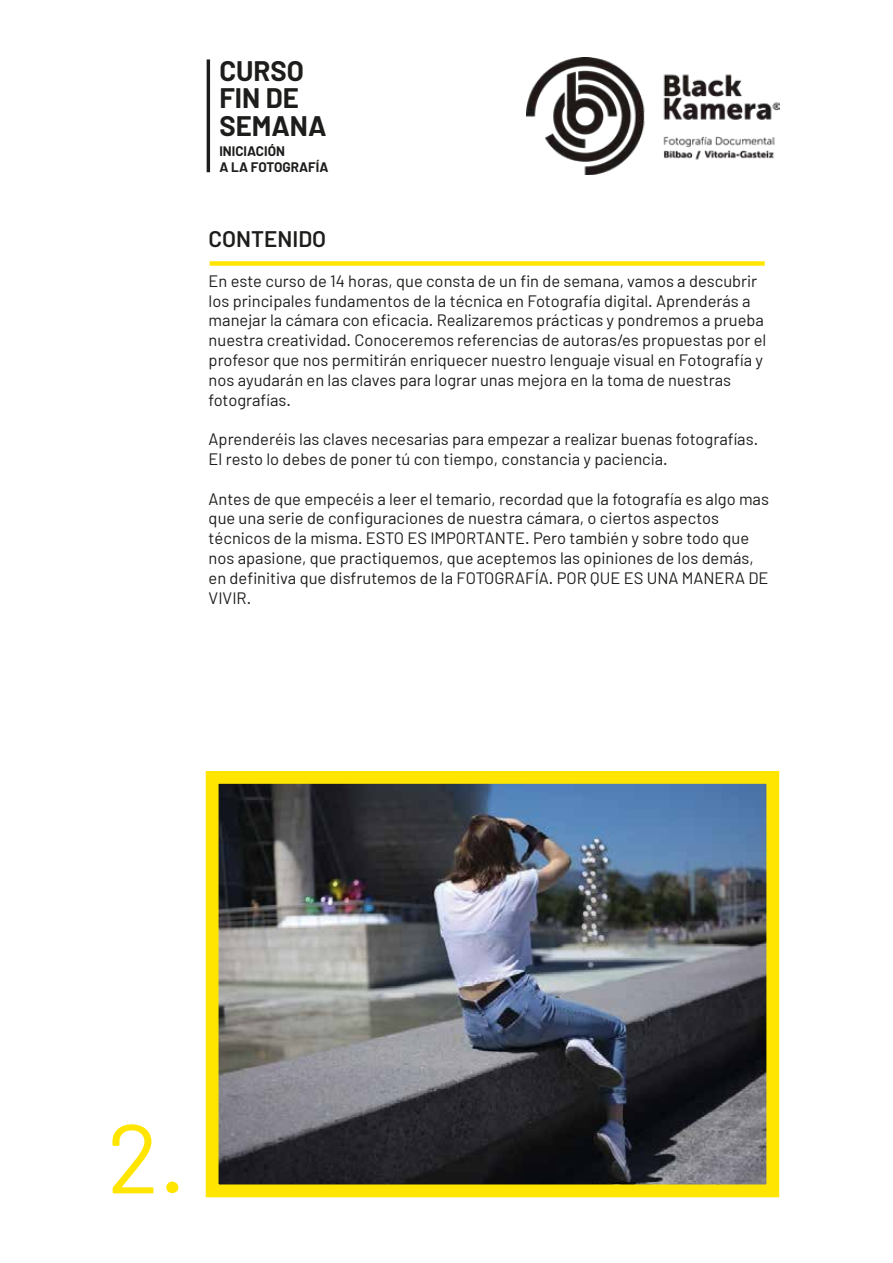
<style>
.page{position:relative;width:893px;height:1263px;background:#fff}
.page>*{position:absolute;margin:0;border:0;box-sizing:border-box;transform-origin:0 0}
.t1{font:97.5px "Barlow";color:#ffe500}
.t2{font:700 27.6px/27.6px "Barlow";color:#1d1d1b}
.t3{font:600 22.5px "Barlow";color:#1d1d1b}
.t4{font:16.5px/19.8px "Barlow";color:#1d1d1b}
.t5{font:700 13.5px/16.5px "Barlow";color:#1d1d1b}
</style>
<div class="page">
<img style="left:220px;top:785px;width:545px;height:398px">
<div style="left:206px;top:771px;width:573px;height:426px;border:13px solid #ffe500"></div>
<div style="left:210px;top:261px;width:555px;height:5px;background:#ffe500"></div>
<img style="left:527px;top:57px;width:252px;height:118px">
<hr style="left:207px;top:59px;width:3px;height:113px;background:#1d1d1b">
<h2 class="t2" style="left:219px;top:57px;width:109px">CURSO<br>FIN DE<br>SEMANA</h2>
<p class="t5" style="left:219px;top:142px;width:111px">INICIACIÓN<br>A LA FOTOGRAFÍA</p>
<h3 class="t3" style="left:209px;top:225px;width:119px">CONTENIDO</h3>
<p class="t4" style="left:209px;top:271px;width:559px">En este curso de 14 horas, que consta de un fin de semana, vamos a descubrir los principales fundamentos de la técnica en Fotografía digital. Aprenderás a manejar la cámara con eficacia. Realizaremos prácticas y pondremos a prueba nuestra creatividad. Conoceremos referencias de autoras/es propuestas por el profesor que nos permitirán enriquecer nuestro lenguaje visual en Fotografía y nos ayudarán en las claves para lograr unas mejora en la toma de nuestras fotografías.</p>
<p class="t4" style="left:209px;top:429px;width:551px">Aprenderéis las claves necesarias para empezar a realizar buenas fotografías.<br>El resto lo debes de poner tú con tiempo, constancia y paciencia.</p>
<p class="t4" style="left:209px;top:488px;width:562px">Antes de que empecéis a leer el temario, recordad que la fotografía es algo mas que una serie de configuraciones de nuestra cámara, o ciertos aspectos técnicos de la misma. ESTO ES IMPORTANTE. Pero también y sobre todo que nos apasione, que practiquemos, que aceptemos las opiniones de los demás, en definitiva que disfrutemos de la FOTOGRAFÍA. POR QUE ES UNA MANERA DE VIVIR.</p>
<h1 class="t1" style="left:107px;top:1098px;width:80px">2.</h1>
</div>
